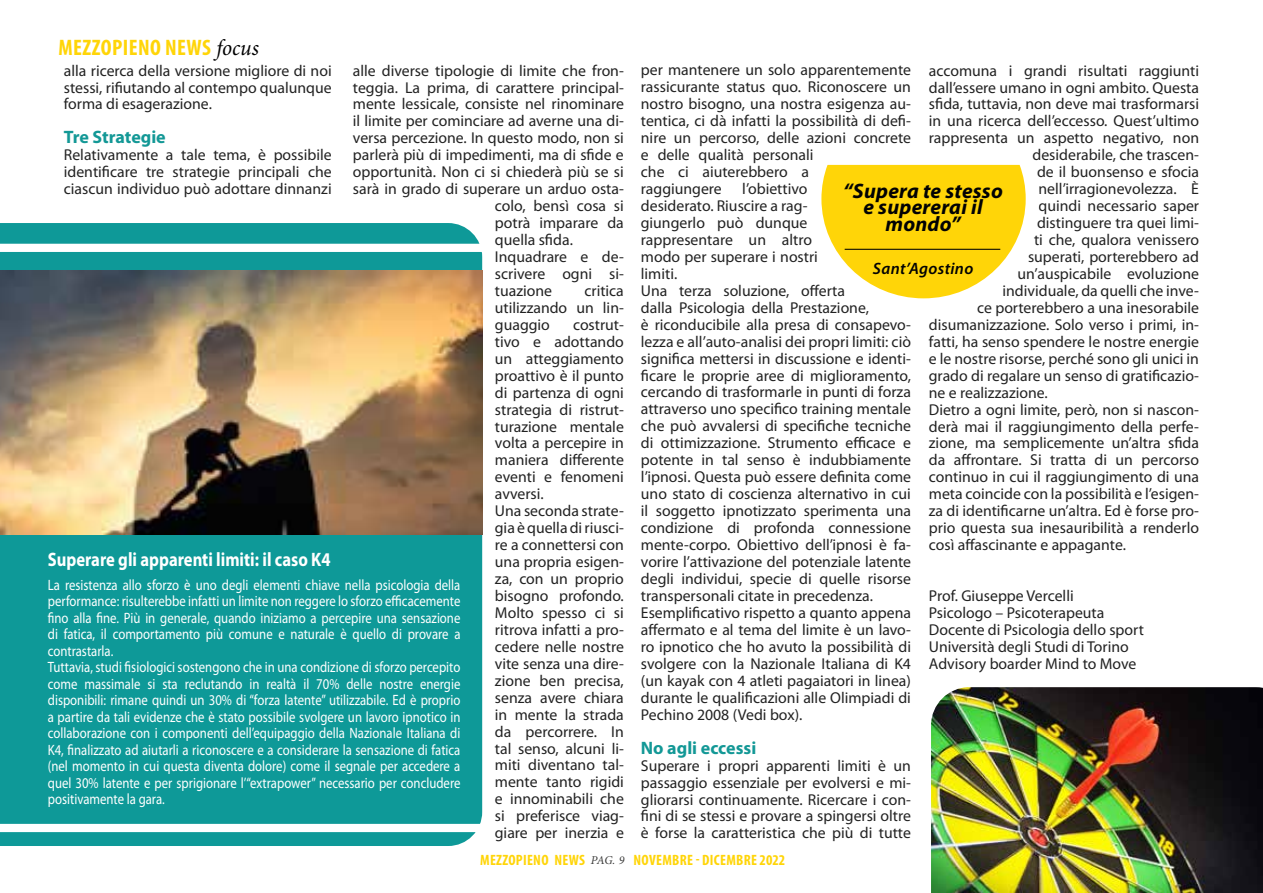
<style>
.page{position:relative;width:1263px;height:893px;background:#fff}
.page>*{position:absolute;margin:0;border:0;box-sizing:border-box;transform-origin:0 0}
.t1{font:700 condensed 22.5px "Myriad Pro";letter-spacing:.02em;color:#ffd508}
.t2{font:italic 700 21px/16.5px "Myriad Pro";letter-spacing:.01em;color:#020203;text-align:center}
.t3{font:700 19.5px "Myriad Pro";color:#fff;scale:.85 1}
.t4{font:700 18px "Myriad Pro";color:#139896}
.t5{font:italic 600 16.5px "Myriad Pro";letter-spacing:.02em;color:#020203}
.t6{font:15.75px/17px "Myriad Pro";color:#222;text-align:justify}
.t7{font:15px/16.5px "Myriad Pro";color:#fff;scale:.85 1}
.t8{font:700 condensed 15px "Myriad Pro";letter-spacing:.02em;color:#ffd508}
.s1{font-family:"Minion Pro";font-weight:400;font-style:italic;font-stretch:normal;color:#000}
.s2{font-family:"Minion Pro";font-weight:400;font-style:italic;font-stretch:normal;font-size:12px;color:#3c3c3b}
</style>
<div class="page">
<div style="left:0;top:223px;width:482px;height:623px;background:#0e9998"></div>
<svg style="left:0;top:244px;width:482px;height:8px"></svg>
<svg style="left:0;top:824px;width:482px;height:8px"></svg>
<svg style="left:821px;top:164px;width:205px;height:135px"></svg>
<hr style="left:845px;top:249px;width:155px;height:1px;background:#020203">
<img style="left:0;top:270px;width:482px;height:264px">
<img style="left:931px;top:687px;width:332px;height:206px">
<h1 class="t1" style="left:58px;top:34px;width:202px">MEZZOPIENO NEWS <span class="s1">focus</span></h1>
<p class="t6" style="left:353px;top:62px;width:272px">alle diverse tipologie di limite che fron-</p>
<p class="t6" style="left:353px;top:79px;width:272px">teggia. La prima, di carattere principal-</p>
<p class="t6" style="left:353px;top:95px;width:272px">mente lessicale, consiste nel rinominare</p>
<p class="t6" style="left:353px;top:112px;width:272px">il limite per cominciare ad averne una di-</p>
<p class="t6" style="left:353px;top:129px;width:272px">versa percezione. In questo modo, non si</p>
<p class="t6" style="left:353px;top:146px;width:272px">parlerà più di impedimenti, ma di sfide e</p>
<p class="t6" style="left:353px;top:163px;width:272px">opportunità. Non ci si chiederà più se si</p>
<p class="t6" style="left:353px;top:180px;width:272px">sarà in grado di superare un arduo osta-</p>
<p class="t6" style="left:495px;top:197px;width:130px">colo, bensì cosa si</p>
<p class="t6" style="left:495px;top:214px;width:130px">potrà imparare da</p>
<p class="t6" style="left:495px;top:231px;width:80px">quella sfida.</p>
<p class="t6" style="left:495px;top:248px;width:130px">Inquadrare e de-</p>
<p class="t6" style="left:495px;top:265px;width:130px">scrivere ogni si-</p>
<p class="t6" style="left:495px;top:282px;width:59px">tuazione</p>
<p class="t6" style="left:64px;top:62px;width:269px">alla ricerca della versione migliore di noi stessi, rifiutando al contempo qualunque forma di esagerazione.</p>
<p class="t4" style="left:64px;top:126px;width:103px">Tre Strategie</p>
<p class="t6" style="left:64px;top:146px;width:269px">Relativamente a tale tema, è possibile identificare tre strategie principali che ciascun individuo può adottare dinnanzi</p>
<p class="t6" style="left:495px;top:282px;width:130px;text-indent:89px">critica utilizzando un lin&shy;guaggio</p>
<p class="t6" style="left:495px;top:316px;width:130px;text-align:left;text-indent:78px">costrut&shy;tivo e adottando un atteggiamento proattivo è il punto di partenza di ogni strategia di ristrut&shy;turazione mentale volta a percepire in maniera differente eventi e fenomeni avversi.<br>Una seconda strate&shy;gia è quella di riusci&shy;re a connettersi con una propria esigen&shy;za, con un proprio bisogno profondo.<br>Molto spesso ci si ritrova infatti a pro&shy;cedere nelle nostre vite senza una dire&shy;zione ben precisa, senza avere chiara in mente la strada da percorrere. In tal senso, alcuni li&shy;miti diventano tal&shy;mente tanto rigidi e innominabili che si preferisce viag&shy;giare per inerzia e</p>
<p class="t3" style="left:48px;top:546px;width:334px">Superare gli apparenti limiti: il caso K4</p>
<p class="t7" style="left:48px;top:576px;width:487px">La resistenza allo sforzo è uno degli elementi chiave nella psicologia della performance: risulterebbe infatti un limite non reggere lo sforzo efficacemente fino alla fine. Più in generale, quando iniziamo a percepire una sensazione di fatica, il comportamento più comune e naturale è quello di provare a contrastarla.<br>Tuttavia, studi fisiologici sostengono che in una condizione di sforzo percepito come massimale si sta reclutando in realtà il 70% delle nostre energie disponibili: rimane quindi un 30% di “forza latente” utilizzabile. Ed è proprio a partire da tali evidenze che è stato possibile svolgere un lavoro ipnotico in collaborazione con i componenti dell’equipaggio della Nazionale Italiana di K4, finalizzato ad aiutarli a riconoscere e a considerare la sensazione di fatica (nel momento in cui questa diventa dolore) come il segnale per accedere a quel 30% latente e per sprigionare l’“extrapower” necessario per concludere positivamente la gara.</p>
<p class="t6" style="left:641px;top:61px;width:272px;text-align:left">per mantenere un solo apparentemente rassicurante status quo. Riconoscere un nostro bisogno, una nostra esigenza au&shy;tentica, ci dà infatti la possibilità di defi&shy;nire un percorso, delle azioni concrete e delle qualità personali<br>che ci aiuterebbero a<br>raggiungere</p>
<p class="t6" style="left:929px;top:62px;width:272px">accomuna i grandi risultati raggiunti</p>
<p class="t6" style="left:929px;top:79px;width:272px">dall’essere umano in ogni ambito. Questa</p>
<p class="t6" style="left:929px;top:95px;width:272px">sfida, tuttavia, non deve mai trasformarsi</p>
<p class="t6" style="left:929px;top:112px;width:272px">in una ricerca dell’eccesso. Quest’ultimo</p>
<p class="t6" style="left:929px;top:129px;width:272px">rappresenta un aspetto negativo, non</p>
<p class="t6" style="left:1032px;top:146px;width:168px">desiderabile, che trascen-</p>
<p class="t6" style="left:1037px;top:163px;width:163px">de il buonsenso e sfocia</p>
<p class="t6" style="left:1038px;top:180px;width:162px">nell’irragionevolezza. È</p>
<p class="t6" style="left:1038px;top:197px;width:162px">quindi necessario saper</p>
<p class="t6" style="left:1037px;top:214px;width:164px">distinguere tra quei limi-</p>
<p class="t6" style="left:1034px;top:231px;width:166px">ti che, qualora venissero</p>
<p class="t6" style="left:1028px;top:248px;width:172px">superati, porterebbero ad</p>
<p class="t6" style="left:1017px;top:265px;width:183px">un’auspicabile evoluzione</p>
<p class="t6" style="left:1002px;top:282px;width:198px">individuale, da quelli che inve-</p>
<p class="t6" style="left:977px;top:299px;width:223px">ce porterebbero a una inesorabile</p>
<p class="t6" style="left:929px;top:316px;width:272px">disumanizzazione. Solo verso i primi, in-</p>
<p class="t6" style="left:929px;top:333px;width:272px">fatti, ha senso spendere le nostre energie</p>
<p class="t6" style="left:929px;top:350px;width:272px">e le nostre risorse, perché sono gli unici in</p>
<p class="t6" style="left:929px;top:367px;width:272px">grado di regalare un senso di gratificazio-</p>
<p class="t6" style="left:929px;top:384px;width:120px">ne e realizzazione.</p>
<p class="t6" style="left:929px;top:401px;width:272px">Dietro a ogni limite, però, non si nascon-</p>
<p class="t6" style="left:929px;top:417px;width:272px">derà mai il raggiungimento della perfe-</p>
<p class="t6" style="left:929px;top:434px;width:272px">zione, ma semplicemente un’altra sfida</p>
<p class="t6" style="left:929px;top:451px;width:272px">da affrontare. Si tratta di un percorso</p>
<p class="t6" style="left:929px;top:468px;width:272px">continuo in cui il raggiungimento di una</p>
<p class="t6" style="left:929px;top:485px;width:272px">meta coincide con la possibilità e l’esigen-</p>
<p class="t6" style="left:929px;top:502px;width:272px">za di identificarne un’altra. Ed è forse pro-</p>
<p class="t6" style="left:929px;top:519px;width:272px">prio questa sua inesauribilità a renderlo</p>
<p class="t6" style="left:929px;top:536px;width:199px">così affascinante e appagante.</p>
<p class="t6" style="left:929px;top:587px;width:217px;text-align:left">Prof. Giuseppe Vercelli<br>Psicologo – Psicoterapeuta<br>Docente di Psicologia dello sport<br>Università degli Studi di Torino<br>Advisory boarder Mind to Move</p>
<p class="t6" style="left:641px;top:180px;width:272px;text-align:left;text-indent:101px">l’obiettivo<br>desiderato. Riuscire a rag-<br>giungerlo può dunque<br>rappresentare un altro<br>modo per superare i nostri<br>limiti.<br>Una terza soluzione, offerta<br>dalla Psicologia della Prestazione,<br>è riconducibile alla presa di consapevo&shy;lezza e all’auto-analisi dei propri limiti: ciò significa mettersi in discussione e identi&shy;ficare le proprie aree di miglioramento, cercando di trasformarle in punti di forza attraverso uno specifico training mentale che può avvalersi di specifiche tecniche di ottimizzazione. Strumento efficace e potente in tal senso è indubbiamente l’ipnosi. Questa può essere definita come uno stato di coscienza alternativo in cui il soggetto ipnotizzato sperimenta una condizione di profonda connessione mente-corpo. Obiettivo dell’ipnosi è fa&shy;vorire l’attivazione del potenziale latente degli individui, specie di quelle risorse transpersonali citate in precedenza.<br>Esemplificativo rispetto a quanto appena affermato e al tema del limite è un lavo&shy;ro ipnotico che ho avuto la possibilità di svolgere con la Nazionale Italiana di K4 (un kayak con 4 atleti pagaiatori in linea) durante le qualificazioni alle Olimpiadi di Pechino 2008 (Vedi box).</p>
<p class="t4" style="left:641px;top:736px;width:117px">No agli eccessi</p>
<p class="t6" style="left:641px;top:757px;width:272px">Superare i propri apparenti limiti è un passaggio essenziale per evolversi e mi&shy;gliorarsi continuamente. Ricercare i con&shy;fini di se stessi e provare a spingersi oltre è forse la caratteristica che più di tutte</p>
<h2 class="t2" style="left:843px;top:182px;width:161px">“Supera te stesso e supererai il mondo”</h2>
<p class="t5" style="left:873px;top:258px;width:102px">Sant’Agostino</p>
<p class="t8" style="left:480px;top:851px;width:146px">MEZZOPIENO NEWS <span class="s2">PAG. 9</span></p>
<p class="t8" style="left:633px;top:851px;width:153px">NOVEMBRE - DICEMBRE 2022</p>
</div>
